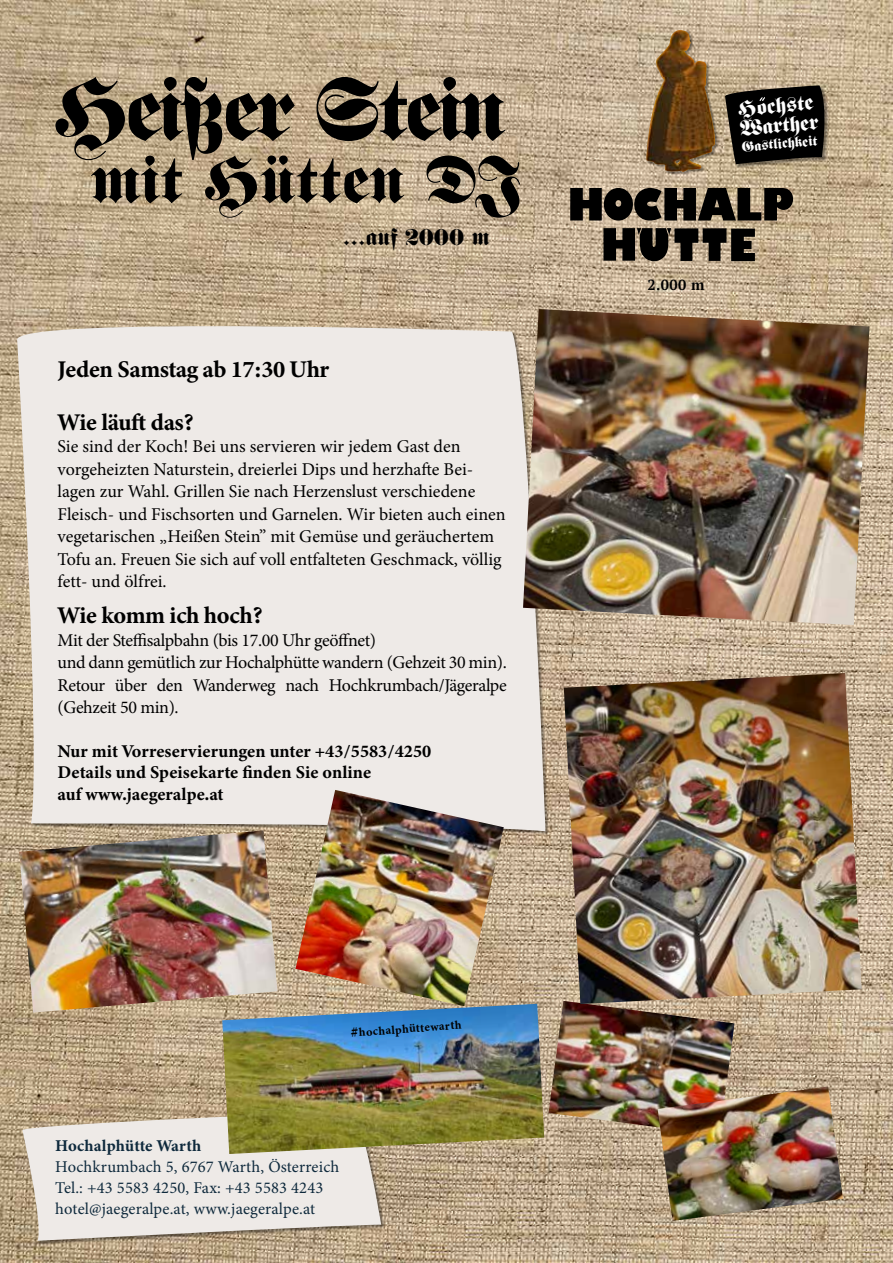
<style>
.page{position:relative;width:893px;height:1263px;background:#fff}
.page>*{position:absolute;margin:0;border:0;box-sizing:border-box;transform-origin:0 0}
.t1{font:87.75px "Fette Fraktur";letter-spacing:-.05em;color:#000}
.t2{font:65.55px "Fette Fraktur";color:#000}
.t3{font:24px/52.5px "Minion Variable Concept";letter-spacing:-.02em;color:#000}
.t4{font:23.4px "Fette Fraktur";color:#000}
.t5{font:21.45px/20px "Fette Fraktur";color:#fff}
.t6{font:18px/22.5px "Minion Pro";letter-spacing:-.005em;color:#000}
.t7{font:18px/21.6px "Minion Variable Concept";color:#000}
.t8{font:16.5px/21px "Minion Pro";letter-spacing:.01em;color:#0e293c}
.t9{font:16.5px "Minion Variable Concept";letter-spacing:.01em;color:#0e293c}
.t10{font:700 14.55px "PT Serif";color:#000}
.t11{font:14.25px "Fette Fraktur";color:#fff}
.t12{font:12px "Minion Variable Concept";color:#000}
.s1{font-size:15px}
</style>
<div class="page">
<img style="left:0;top:0;width:893px;height:1263px">
<div style="left:22px;top:1111px;width:363px;height:134px;background:#000;opacity:.4"></div>
<svg style="left:15px;top:1111px;width:366px;height:130px;background:#e1d9d1"></svg>
<div style="left:725px;top:86px;width:103px;height:82px;background:#000;opacity:.4"></div>
<svg style="left:721px;top:85px;width:111px;height:79px;background:#2a261f"></svg>
<svg style="left:646px;top:31px;width:72px;height:144px"></svg>
<img style="left:645px;top:30px;width:71px;height:144px">
<svg style="left:570px;top:188px;width:223px;height:33px;background:#3c352c"></svg>
<svg style="left:603px;top:228px;width:152px;height:33px;background:#3d372e"></svg>
<img style="left:222px;top:1004px;width:322px;height:150px">
<svg style="left:6px;top:315px;width:539px;height:516px;background:#e9e4df"></svg>
<img style="left:19px;top:830px;width:258px;height:182px">
<img style="left:549px;top:1001px;width:185px;height:134px">
<img style="left:523px;top:309px;width:346px;height:316px">
<img style="left:564px;top:673px;width:298px;height:331px">
<img style="left:296px;top:790px;width:208px;height:216px">
<img style="left:658px;top:1086px;width:185px;height:135px">
<h1 class="t1" style="left:54px;top:59px;width:453px">Heißer Stein</h1>
<h2 class="t2" style="left:91px;top:142px;width:432px">mit Hütten DJ</h2>
<p class="t4" style="left:343px;top:223px;width:148px">...auf 2000 m</p>
<h3 class="t3" style="left:58px;top:343px;width:273px">Jeden Samstag ab 17:30 Uhr<br>Wie läuft das?</h3>
<p class="t6" style="left:58px;top:435px;width:450px">Sie sind der Koch! Bei uns servieren wir jedem Gast den vorgeheizten Naturstein, dreierlei Dips und herzhafte Bei&shy;lagen zur Wahl. Grillen Sie nach Herzenslust verschiedene Fleisch- und Fischsorten und Garnelen. Wir bieten auch einen vegetarischen „Heißen Stein” mit Gemüse und geräuchertem Tofu an. Freuen Sie sich auf voll entfalteten Geschmack, völlig fett- und ölfrei.</p>
<h3 class="t3" style="left:58px;top:589px;width:207px">Wie komm ich hoch?</h3>
<p class="t6" style="left:58px;top:629px;width:451px">Mit der Steffisalpbahn (bis 17.00 Uhr geöffnet)<br>und dann gemütlich zur Hochalphütte wandern (Gehzeit 30 min).<br>Retour über den Wanderweg nach Hochkrumbach/Jägeralpe (Gehzeit 50 min).</p>
<p class="t7" style="left:58px;top:740px;width:375px">Nur mit Vorreservierungen unter +43/5583/4250<br>Details und Speisekarte finden Sie online<br>auf www.jaegeralpe.at</p>
<p class="t12" style="left:350px;top:1025px;width:113px;rotate:-5deg"><span class="s1">#</span>hochalphüttewarth</p>
<p class="t9" style="left:55px;top:1134px;width:148px">Hochalphütte Warth</p>
<p class="t8" style="left:55px;top:1156px;width:285px">Hochkrumbach 5, 6767 Warth, Österreich<br>Tel.: +43 5583 4250, Fax: +43 5583 4243 hotel@jaegeralpe.at, www.jaegeralpe.at</p>
<p class="t5" style="left:737px;top:99px;width:80px;rotate:-5deg">Hochste<br>Warther</p>
<p class="t11" style="left:741px;top:139px;width:78px;rotate:-5deg">Gastlichkeit</p>
<p class="t10" style="left:647px;top:276px;width:59px">2.000 m</p>
</div>
